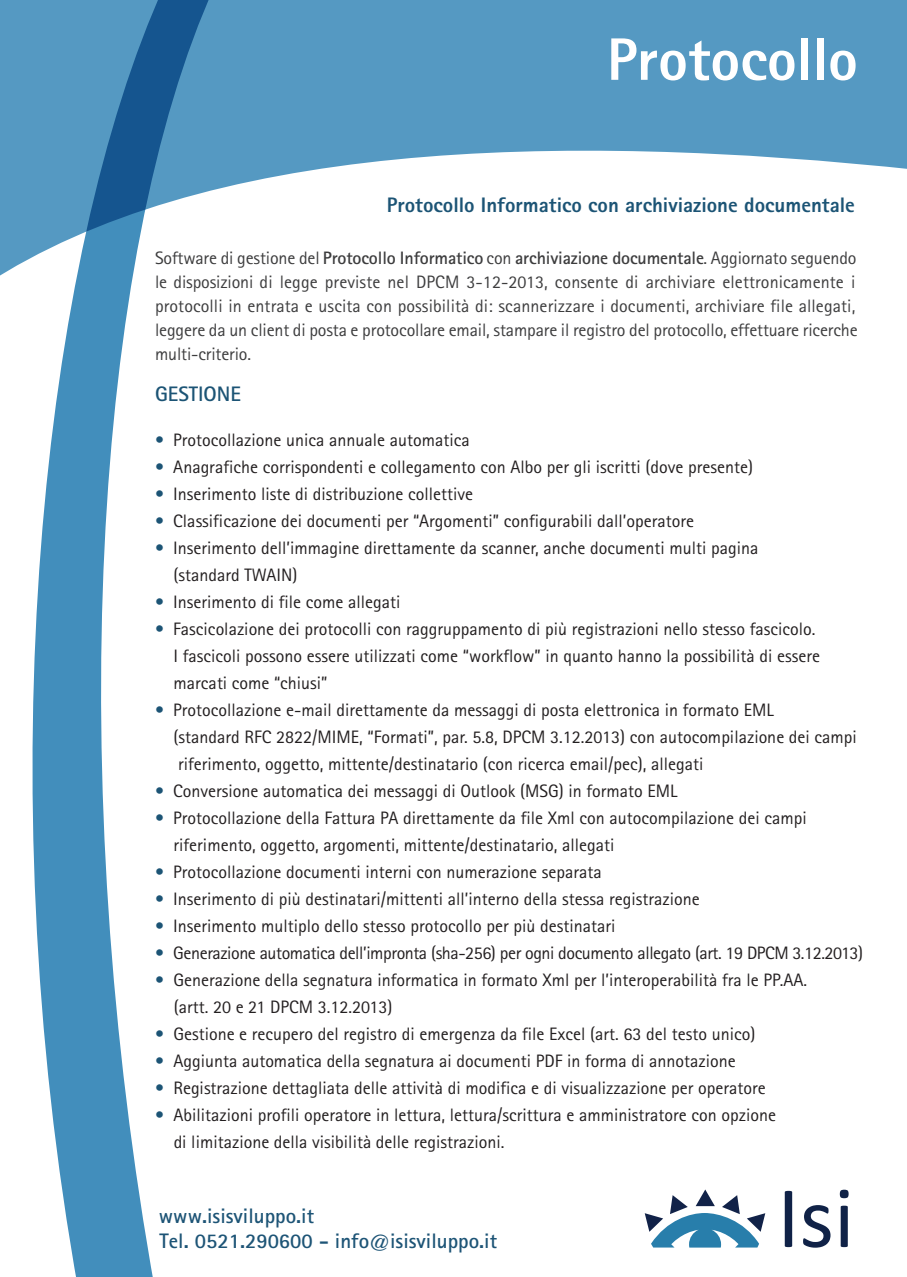
<style>
.page{position:relative;width:907px;height:1277px;background:#fff}
.page>*{position:absolute;margin:0;border:0;box-sizing:border-box;transform-origin:0 0}
.t1{font:800 60px "Rotis Sans Serif";color:#fff}
.t2{font:700 21px/25.5px "Rotis Sans Serif";color:#1d5476}
.t3{font:800 21px "Rotis Sans Serif";color:#1c5475}
.t4{font:700 21px "Rotis Sans Serif";color:#1c5475}
.t5{font:18px/27px "Rotis Sans Serif";color:#231f20}
.t6{font:18px/24px "Rotis Sans Serif";letter-spacing:.005em;color:#3d3d3e}
.t7{font:18px "Rotis Sans Serif";letter-spacing:-.025em;color:#231f20}
.s1{font-weight:700}
.s2{color:#1c5475}
</style>
<div class="page">
<svg style="left:32px;top:284px;width:121px;height:993px;fill:#428ebc"></svg>
<svg style="left:0;top:0;width:907px;height:284px;fill:#5599c2"></svg>
<svg style="left:0;top:0;width:8px;height:8px"></svg>
<svg style="left:899px;top:0;width:8px;height:8px"></svg>
<svg style="left:645px;top:1189px;width:120px;height:58px"></svg>
<svg style="left:785px;top:1191px;width:7px;height:56px"></svg>
<svg style="left:803px;top:1205px;width:27px;height:42px"></svg>
<svg style="left:840px;top:1190px;width:9px;height:57px"></svg>
<h1 class="t1" style="left:607px;top:21px;width:253px">Protocollo</h1>
<p class="t3" style="left:387px;top:191px;width:470px">Protocollo Informatico con archiviazione documentale</p>
<p class="t6" style="left:155px;top:246px;width:704px">Software di gestione del <span class="s1">Protocollo Informatico</span> con <span class="s1">archiviazione documentale</span>. Aggiornato seguendo le disposizioni di legge previste nel DPCM 3-12-2013, consente di archiviare elettronicamente i protocolli in entrata e uscita con possibilità di: scannerizzare i documenti, archiviare file allegati, leggere da un client di posta e protocollare email, stampare il registro del protocollo, effettuare ricerche multi-criterio.</p>
<p class="t4" style="left:155px;top:381px;width:87px">GESTIONE</p>
<p class="t5" style="left:155px;top:426px;width:316px"><span class="s2">•</span> Protocollazione unica annuale automatica</p>
<p class="t5" style="left:155px;top:453px;width:600px"><span class="s2">•</span> Anagrafiche corrispondenti e collegamento con Albo per gli iscritti (dove presente)</p>
<p class="t5" style="left:155px;top:480px;width:320px"><span class="s2">•</span> Inserimento liste di distribuzione collettive</p>
<p class="t5" style="left:155px;top:507px;width:541px"><span class="s2">•</span> Classificazione dei documenti per “Argomenti” configurabili dall’operatore</p>
<p class="t5" style="left:174px;top:534px;width:586px;text-indent:-19px"><span class="s2">•</span> Inserimento dell’immagine direttamente da scanner, anche documenti multi pagina (standard TWAIN)</p>
<p class="t5" style="left:155px;top:588px;width:247px"><span class="s2">•</span> Inserimento di file come allegati</p>
<p class="t5" style="left:174px;top:615px;width:648px;text-indent:-19px"><span class="s2">•</span> Fascicolazione dei protocolli con raggruppamento di più registrazioni nello stesso fascicolo.<br>I fascicoli possono essere utilizzati come “workflow” in quanto hanno la possibilità di essere marcati come “chiusi”</p>
<p class="t5" style="left:174px;top:696px;width:685px;text-indent:-19px"><span class="s2">•</span> Protocollazione e-mail direttamente da messaggi di posta elettronica in formato EML<br>(standard RFC 2822/MIME, “Formati”, par. 5.8, DPCM 3.12.2013) con autocompilazione dei campi riferimento, oggetto, mittente/destinatario (con ricerca email/pec), allegati</p>
<p class="t5" style="left:155px;top:777px;width:524px"><span class="s2">•</span> Conversione automatica dei messaggi di Outlook (MSG) in formato EML</p>
<p class="t5" style="left:174px;top:804px;width:635px;text-indent:-19px"><span class="s2">•</span> Protocollazione della Fattura PA direttamente da file Xml con autocompilazione dei campi riferimento, oggetto, argomenti, mittente/destinatario, allegati</p>
<p class="t5" style="left:155px;top:858px;width:448px"><span class="s2">•</span> Protocollazione documenti interni con numerazione separata</p>
<p class="t5" style="left:155px;top:885px;width:546px"><span class="s2">•</span> Inserimento di più destinatari/mittenti all’interno della stessa registrazione</p>
<p class="t5" style="left:155px;top:912px;width:462px"><span class="s2">•</span> Inserimento multiplo dello stesso protocollo per più destinatari</p>
<p class="t7" style="left:155px;top:942px;width:710px"><span class="s2">•</span> Generazione automatica dell’impronta (sha-256) per ogni documento allegato (art. 19 DPCM 3.12.2013)</p>
<p class="t5" style="left:174px;top:966px;width:635px;text-indent:-19px"><span class="s2">•</span> Generazione della segnatura informatica in formato Xml per l’interoperabilità fra le PP.AA. (artt. 20 e 21 DPCM 3.12.2013)</p>
<p class="t5" style="left:155px;top:1020px;width:602px"><span class="s2">•</span> Gestione e recupero del registro di emergenza da file Excel (art. 63 del testo unico)</p>
<p class="t5" style="left:155px;top:1047px;width:582px"><span class="s2">•</span> Aggiunta automatica della segnatura ai documenti PDF in forma di annotazione</p>
<p class="t5" style="left:155px;top:1074px;width:612px"><span class="s2">•</span> Registrazione dettagliata delle attività di modifica e di visualizzazione per operatore</p>
<p class="t5" style="left:174px;top:1101px;width:604px;text-indent:-19px"><span class="s2">•</span> Abilitazioni profili operatore in lettura, lettura/scrittura e amministratore con opzione di limitazione della visibilità delle registrazioni.</p>
<p class="t2" style="left:159px;top:1202px;width:340px">www.isisviluppo.it<br>Tel. 0521.290600 - info@isisviluppo.it</p>
</div>
